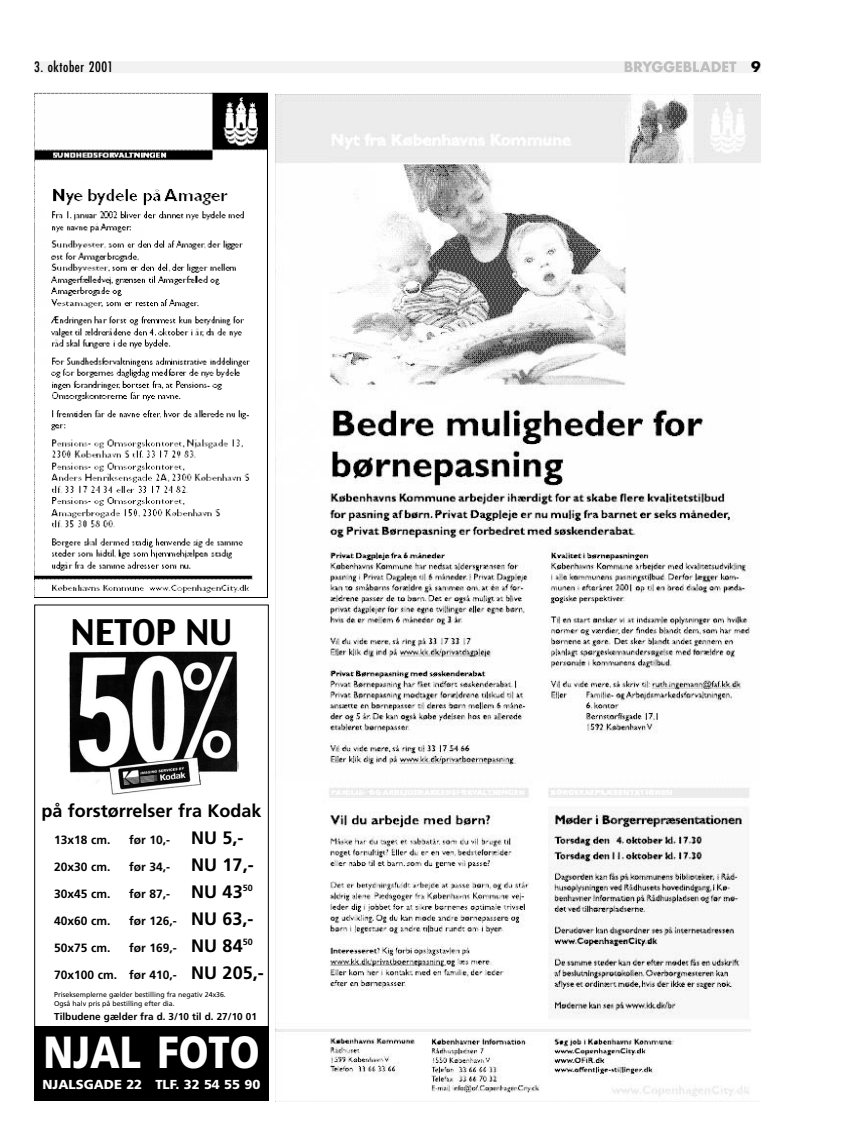
<style>
.page{position:relative;width:864px;height:1148px;background:#fff}
.page>*{position:absolute;margin:0;border:0;box-sizing:border-box;transform-origin:0 0}
.t1{font:900 45px "Frutiger";color:#fff;scale:.85 1}
.t2{font:35px "Charcoal";color:#000}
.t3{font:700 18px "Frutiger";color:#000}
.t4{font:condensed 14px "Futura";letter-spacing:.04em;color:#000}
.t5{font:700 14px "Futura";color:#000}
.t6{font:900 13px "Frutiger";color:#fff}
.t7{font:700 12px "Frutiger";color:#000}
.t8{font:700 10px "Frutiger";color:#000}
.t9{font:7px/9px "Frutiger";color:#000}
.s1{font-size:18px}
</style>
<div class="page">
<img style="left:34px;top:93px;width:234px;height:505px">
<div style="left:34px;top:61px;width:727px;height:12px;background:#f2f2f2"></div>
<svg style="left:625px;top:61px;width:111px;height:11px"></svg>
<img style="left:275px;top:95px;width:485px;height:1007px">
<img style="left:68px;top:651px;width:171px;height:144px">
<div style="left:34px;top:604px;width:235px;height:497px;border:1px solid #000"></div>
<div style="left:34px;top:1026px;width:235px;height:74px;background:#000"></div>
<p class="t4" style="left:34px;top:61px;width:80px">3. oktober 2001</p>
<p class="t5" style="left:751px;top:61px;width:11px">9</p>
<h2 class="t2" style="left:71px;top:619px;width:163px">NETOP NU</h2>
<h3 class="t3" style="left:41px;top:803px;width:222px">på forstørrelser fra Kodak</h3>
<p class="t7" style="left:54px;top:835px;width:58px">13x18 cm.</p>
<p class="t7" style="left:129px;top:835px;width:116px">før 10,- <span class="s1">NU 5,-</span></p>
<p class="t7" style="left:54px;top:862px;width:58px">20x30 cm.</p>
<p class="t7" style="left:129px;top:862px;width:126px">før 34,- <span class="s1">NU 17,-</span></p>
<p class="t7" style="left:54px;top:889px;width:58px">30x45 cm.</p>
<p class="t7" style="left:129px;top:889px;width:125px">før 87,- <span class="s1">NU 43</span><sup>50</sup></p>
<p class="t7" style="left:54px;top:916px;width:58px">40x60 cm.</p>
<p class="t7" style="left:129px;top:916px;width:126px">før 126,- <span class="s1">NU 63,-</span></p>
<p class="t7" style="left:54px;top:943px;width:58px">50x75 cm.</p>
<p class="t7" style="left:129px;top:943px;width:125px">før 169,- <span class="s1">NU 84</span><sup>50</sup></p>
<p class="t7" style="left:54px;top:970px;width:211px">70x100 cm. før 410,- <span class="s1">NU 205,-</span></p>
<p class="t9" style="left:54px;top:991px;width:173px">Priseksemplerne gælder bestilling fra negativ 24x36.<br>Også halv pris på bestilling efter dia.</p>
<p class="t8" style="left:54px;top:1012px;width:204px">Tilbudene gælder fra d. 3/10 til d. 27/10 01</p>
<h1 class="t1" style="left:43px;top:1035px;width:256px">NJAL FOTO</h1>
<p class="t6" style="left:43px;top:1080px;width:219px">NJALSGADE 22 TLF. 32 54 55 90</p>
</div>
